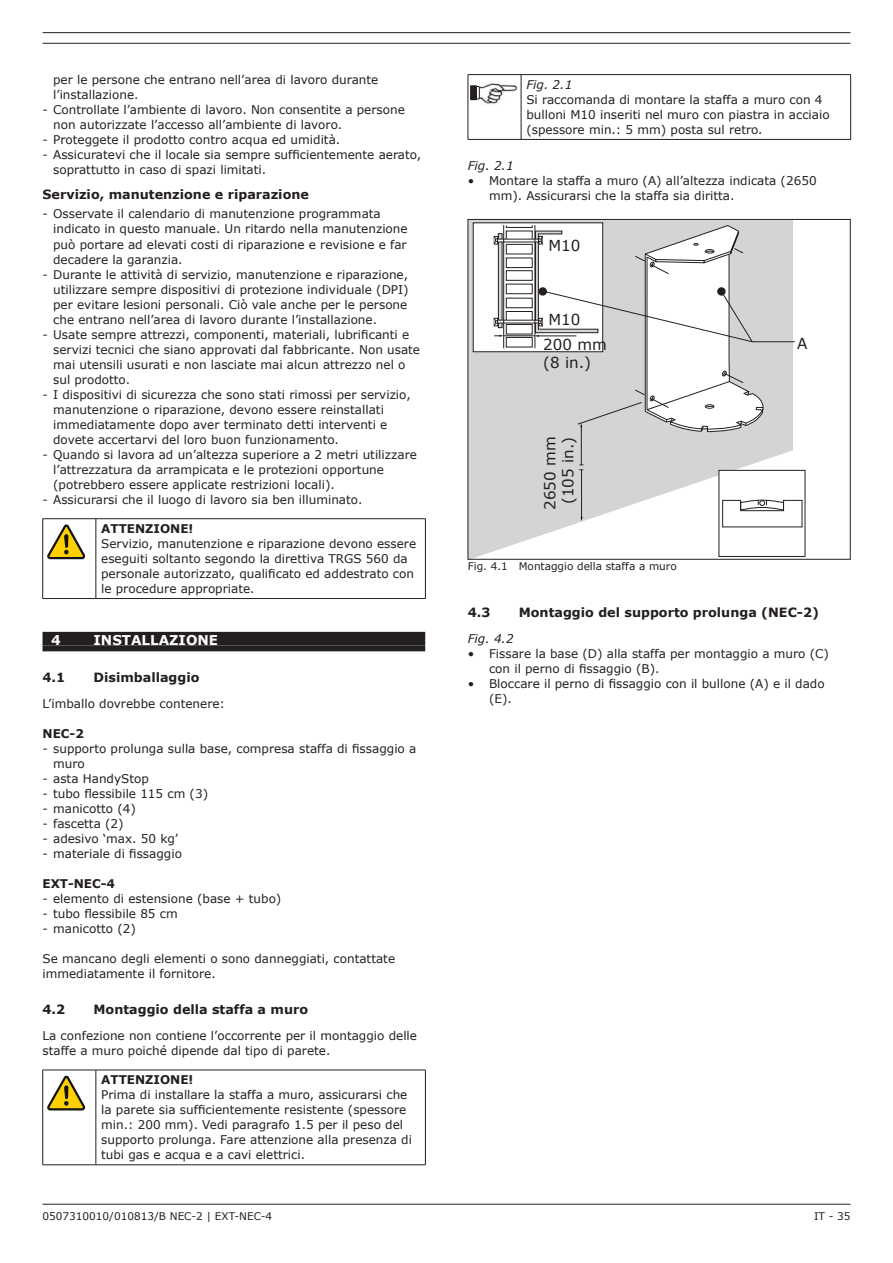
<style>
.page{position:relative;width:893px;height:1263px;background:#fff}
.page>*{position:absolute;margin:0;border:0;box-sizing:border-box;transform-origin:0 0}
.t1{font:15.15px/18.1px "Verdana";color:#241f1f;text-align:center}
.t2{font:700 13.5px "Verdana";color:#fff}
.t3{font:700 12.75px "Verdana";color:#241f1f}
.t4{font:12px/15px "Verdana";color:#241f1f}
.t5{font:700 12px "Verdana";color:#241f1f}
.t6{font:italic 12px "Verdana";color:#241f1f}
.t7{font:10.5px "Verdana";color:#241f1f}
</style>
<div class="page">
<hr style="left:43px;top:32px;width:807px;height:1px;background:#241f1f">
<hr style="left:43px;top:43px;width:807px;height:1px;background:#241f1f">
<hr style="left:43px;top:1204px;width:807px;height:1px;background:#241f1f">
<div style="left:43px;top:632px;width:382px;height:13px;background:#241f1f"></div>
<div style="left:43px;top:645px;width:382px;height:6px;background:#241f1f"></div>
<hr style="left:43px;top:518px;width:53px;height:1px;background:#241f1f">
<hr style="left:42px;top:519px;width:1px;height:79px;background:#241f1f">
<hr style="left:96px;top:518px;width:330px;height:1px;background:#241f1f">
<hr style="left:96px;top:519px;width:1px;height:79px;background:#241f1f">
<hr style="left:425px;top:519px;width:1px;height:79px;background:#241f1f">
<hr style="left:43px;top:598px;width:53px;height:1px;background:#241f1f">
<hr style="left:96px;top:598px;width:330px;height:1px;background:#241f1f">
<svg style="left:47px;top:525px;width:39px;height:35px"></svg>
<hr style="left:43px;top:1070px;width:53px;height:1px;background:#241f1f">
<hr style="left:42px;top:1070px;width:1px;height:94px;background:#241f1f">
<hr style="left:96px;top:1070px;width:330px;height:1px;background:#241f1f">
<hr style="left:96px;top:1070px;width:1px;height:94px;background:#241f1f">
<hr style="left:425px;top:1070px;width:1px;height:94px;background:#241f1f">
<hr style="left:43px;top:1164px;width:53px;height:1px;background:#241f1f">
<hr style="left:96px;top:1164px;width:330px;height:1px;background:#241f1f">
<svg style="left:47px;top:1076px;width:39px;height:35px"></svg>
<hr style="left:468px;top:74px;width:53px;height:1px;background:#241f1f">
<hr style="left:468px;top:75px;width:1px;height:64px;background:#241f1f">
<hr style="left:521px;top:74px;width:330px;height:1px;background:#241f1f">
<hr style="left:521px;top:75px;width:1px;height:64px;background:#241f1f">
<hr style="left:850px;top:75px;width:1px;height:64px;background:#241f1f">
<hr style="left:468px;top:139px;width:53px;height:1px;background:#241f1f">
<hr style="left:521px;top:139px;width:330px;height:1px;background:#241f1f">
<img style="left:476px;top:83px;width:41px;height:22px">
<div style="left:474px;top:86px;width:5px;height:13px;border:1px solid #241f1f"></div>
<div style="left:470px;top:85px;width:7px;height:15px;background:#241f1f"></div>
<svg style="left:470px;top:221px;width:323px;height:336px;fill:#d5d4d5"></svg>
<div style="left:719px;top:470px;width:86px;height:86px;background:#fff"></div>
<div style="left:719px;top:470px;width:86px;height:87px;border:1px solid #241f1f"></div>
<svg style="left:475px;top:224px;width:126px;height:126px"></svg>
<svg style="left:494px;top:236px;width:4px;height:8px"></svg>
<svg style="left:494px;top:318px;width:4px;height:8px"></svg>
<div style="left:498px;top:233px;width:4px;height:95px;border:1px solid #241f1f"></div>
<hr style="left:581px;top:426px;width:1px;height:39px;background:#241f1f">
<svg style="left:494px;top:335px;width:9px;height:2px"></svg>
<hr style="left:504px;top:336px;width:31px;height:1px;background:#241f1f">
<hr style="left:581px;top:470px;width:1px;height:48px;background:#241f1f">
<svg style="left:579px;top:465px;width:4px;height:5px"></svg>
<svg style="left:722px;top:500px;width:80px;height:27px"></svg>
<div style="left:506px;top:337px;width:26px;height:10px;border:1px solid #241f1f"></div>
<div style="left:506px;top:324px;width:26px;height:10px;border:1px solid #241f1f"></div>
<div style="left:506px;top:311px;width:26px;height:10px;border:1px solid #241f1f"></div>
<div style="left:506px;top:298px;width:26px;height:10px;border:1px solid #241f1f"></div>
<div style="left:506px;top:284px;width:26px;height:10px;border:1px solid #241f1f"></div>
<div style="left:506px;top:270px;width:26px;height:10px;border:1px solid #241f1f"></div>
<div style="left:506px;top:258px;width:26px;height:10px;border:1px solid #241f1f"></div>
<div style="left:506px;top:244px;width:26px;height:10px;border:1px solid #241f1f"></div>
<div style="left:506px;top:225px;width:26px;height:3px;border:1px solid #241f1f"></div>
<hr style="left:503px;top:225px;width:1px;height:123px;background:#241f1f">
<svg style="left:535px;top:225px;width:260px;height:207px"></svg>
<p class="t4" style="left:53px;top:72px;width:327px">per le persone che entrano nell’area di lavoro durante l’installazione.</p>
<p class="t4" style="left:53px;top:102px;width:353px;text-indent:-11px">- Controllate l’ambiente di lavoro. Non consentite a persone non autorizzate l’accesso all’ambiente di lavoro.</p>
<p class="t4" style="left:43px;top:132px;width:299px">- Proteggete il prodotto contro acqua ed umidità.</p>
<p class="t4" style="left:53px;top:147px;width:370px;text-indent:-11px">- Assicuratevi che il locale sia sempre sufficientemente aerato, soprattutto in caso di spazi limitati.</p>
<p class="t3" style="left:43px;top:186px;width:268px">Servizio, manutenzione e riparazione</p>
<p class="t4" style="left:53px;top:206px;width:356px;text-indent:-11px">- Osservate il calendario di manutenzione programmata indicato in questo manuale. Un ritardo nella manutenzione può portare ad elevati costi di riparazione e revisione e far decadere la garanzia.</p>
<p class="t4" style="left:53px;top:266px;width:357px;text-align:justify;text-indent:-11px">- Durante le attività di servizio, manutenzione e riparazione, utilizzare sempre dispositivi di protezione individuale (DPI) per evitare lesioni personali. Ciò vale anche per le persone che entrano nell’area di lavoro durante l’installazione.</p>
<p class="t4" style="left:53px;top:326px;width:368px;text-indent:-11px">- Usate sempre attrezzi, componenti, materiali, lubrificanti e servizi tecnici che siano approvati dal fabbricante. Non usate mai utensili usurati e non lasciate mai alcun attrezzo nel o sul prodotto.</p>
<p class="t4" style="left:53px;top:386px;width:359px;text-indent:-11px">- I dispositivi di sicurezza che sono stati rimossi per servizio, manutenzione o riparazione, devono essere reinstallati immediatamente dopo aver terminato detti interventi e dovete accertarvi del loro buon funzionamento.</p>
<p class="t4" style="left:53px;top:446px;width:365px;text-indent:-11px">- Quando si lavora ad un’altezza superiore a 2 metri utilizzare l’attrezzatura da arrampicata e le protezioni opportune (potrebbero essere applicate restrizioni locali).</p>
<p class="t4" style="left:43px;top:491px;width:321px">- Assicurarsi che il luogo di lavoro sia ben illuminato.</p>
<p class="t5" style="left:101px;top:520px;width:94px">ATTENZIONE!</p>
<p class="t4" style="left:101px;top:536px;width:317px">Servizio, manutenzione e riparazione devono essere eseguiti soltanto segondo la direttiva TRGS 560 da personale autorizzato, qualificato ed addestrato con le procedure appropriate.</p>
<p class="t2" style="left:51px;top:631px;width:11px">4</p>
<p class="t2" style="left:94px;top:631px;width:126px">INSTALLAZIONE</p>
<p class="t3" style="left:43px;top:668px;width:24px">4.1</p>
<p class="t3" style="left:94px;top:668px;width:107px">Disimballaggio</p>
<p class="t4" style="left:43px;top:695px;width:184px">L’imballo dovrebbe contenere:</p>
<p class="t5" style="left:43px;top:725px;width:43px">NEC-2</p>
<p class="t4" style="left:53px;top:740px;width:365px;text-indent:-11px">- supporto prolunga sulla base, compresa staffa di fissaggio a muro</p>
<p class="t4" style="left:43px;top:770px;width:108px">- asta HandyStop</p>
<p class="t4" style="left:43px;top:785px;width:167px">- tubo flessibile 115 cm (3)</p>
<p class="t4" style="left:43px;top:800px;width:95px">- manicotto (4)</p>
<p class="t4" style="left:43px;top:815px;width:83px">- fascetta (2)</p>
<p class="t4" style="left:43px;top:830px;width:137px">- adesivo ‘max. 50 kg’</p>
<p class="t4" style="left:43px;top:845px;width:141px">- materiale di fissaggio</p>
<p class="t5" style="left:43px;top:875px;width:74px">EXT-NEC-4</p>
<p class="t4" style="left:43px;top:890px;width:240px">- elemento di estensione (base + tubo)</p>
<p class="t4" style="left:43px;top:905px;width:137px">- tubo flessibile 85 cm</p>
<p class="t4" style="left:43px;top:920px;width:95px">- manicotto (2)</p>
<p class="t4" style="left:43px;top:950px;width:354px">Se mancano degli elementi o sono danneggiati, contattate immediatamente il fornitore.</p>
<p class="t3" style="left:43px;top:1000px;width:24px">4.2</p>
<p class="t3" style="left:94px;top:1000px;width:216px">Montaggio della staffa a muro</p>
<p class="t4" style="left:43px;top:1028px;width:376px">La confezione non contiene l’occorrente per il montaggio delle staffe a muro poiché dipende dal tipo di parete.</p>
<p class="t5" style="left:101px;top:1071px;width:94px">ATTENZIONE!</p>
<p class="t4" style="left:101px;top:1087px;width:312px">Prima di installare la staffa a muro, assicurarsi che la parete sia sufficientemente resistente (spessore min.: 200 mm). Vedi paragrafo 1.5 per il peso del supporto prolunga. Fare attenzione alla presenza di tubi gas e acqua e a cavi elettrici.</p>
<p class="t6" style="left:526px;top:76px;width:47px">Fig. 2.1</p>
<p class="t4" style="left:526px;top:92px;width:305px">Si raccomanda di montare la staffa a muro con 4 bulloni M10 inseriti nel muro con piastra in acciaio (spessore min.: 5 mm) posta sul retro.</p>
<p class="t6" style="left:468px;top:157px;width:47px">Fig. 2.1</p>
<p class="t4" style="left:489px;top:173px;width:329px;text-indent:-21px">• Montare la staffa a muro (A) all’altezza indicata (2650 mm). Assicurarsi che la staffa sia diritta.</p>
<p class="t1" style="left:548px;top:236px;width:33px">M10</p>
<p class="t1" style="left:548px;top:310px;width:33px">M10</p>
<p class="t1" style="left:543px;top:335px;width:65px;text-align:left">200 mm (8 in.)</p>
<p class="t1" style="left:541px;top:510px;width:75px;rotate:-90deg">2650 mm (105 in.)</p>
<p class="t7" style="left:468px;top:559px;width:42px">Fig. 4.1</p>
<p class="t7" style="left:519px;top:559px;width:159px">Montaggio della staffa a muro</p>
<p class="t1" style="left:797px;top:334px;width:12px">A</p>
<p class="t3" style="left:468px;top:604px;width:24px">4.3</p>
<p class="t3" style="left:519px;top:604px;width:302px">Montaggio del supporto prolunga (NEC-2)</p>
<p class="t6" style="left:468px;top:630px;width:47px">Fig. 4.2</p>
<p class="t4" style="left:489px;top:646px;width:341px;text-indent:-21px">• Fissare la base (D) alla staffa per montaggio a muro (C) con il perno di fissaggio (B).</p>
<p class="t4" style="left:489px;top:676px;width:337px;text-indent:-21px">• Bloccare il perno di fissaggio con il bullone (A) e il dado (E).</p>
<p class="t7" style="left:43px;top:1209px;width:231px">0507310010/010813/B NEC-2 | EXT-NEC-4</p>
<p class="t7" style="left:814px;top:1209px;width:38px">IT - 35</p>
</div>
